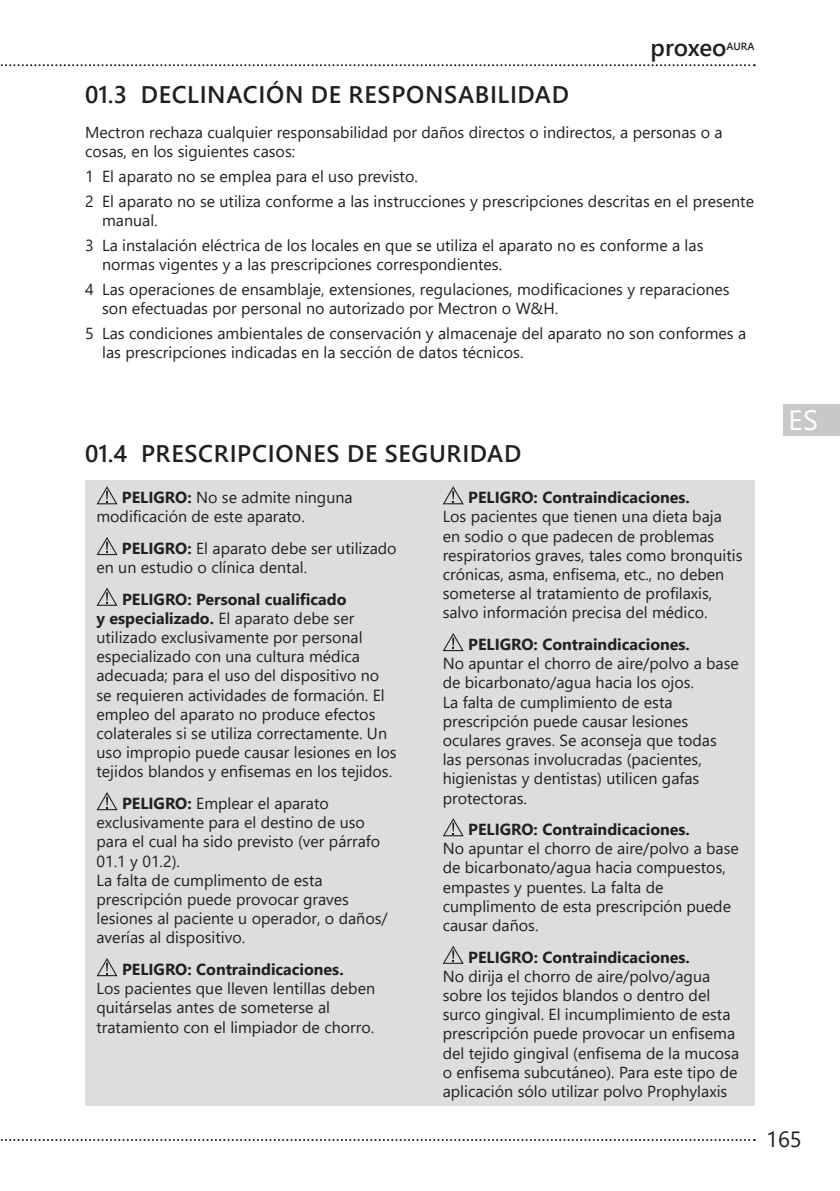
<style>
.page{position:relative;width:840px;height:1191px;background:#fff}
.page>*{position:absolute;margin:0;border:0;box-sizing:border-box;transform-origin:0 0}
.t1{font:28px "Segoe UI";color:#fff}
.PARAGRAFO{font:600 24px "Segoe UI";letter-spacing:.03em;color:#231f20}
.t2{font:22px "Segoe UI";color:#231f20}
.TESTO_con_spazio_pri{font:16px/19.2px "Segoe UI";color:#231f20}
.TESTO_rientri{font:16px/19.2px "Segoe UI";color:#231f20}
.TESTO{font:16px/19.2px "Segoe UI";color:#231f20}
.t3{font:600 10.4px "Segoe UI";color:#231f20}
.s1{font-weight:700}
</style>
<div class="page">
<div style="left:782px;top:404px;width:57px;height:31px;background:#c7c8ca"></div>
<svg style="left:0;top:1139px;width:754px;height:2px"></svg>
<svg style="left:0;top:64px;width:754px;height:2px"></svg>
<div style="left:85px;top:480px;width:669px;height:626px;background:#dcdddf"></div>
<svg style="left:96px;top:486px;width:21px;height:18px"></svg>
<svg style="left:96px;top:537px;width:21px;height:18px"></svg>
<svg style="left:96px;top:587px;width:21px;height:19px"></svg>
<svg style="left:96px;top:792px;width:21px;height:18px"></svg>
<svg style="left:96px;top:958px;width:21px;height:18px"></svg>
<svg style="left:443px;top:486px;width:20px;height:18px"></svg>
<svg style="left:443px;top:633px;width:20px;height:18px"></svg>
<svg style="left:443px;top:818px;width:20px;height:18px"></svg>
<svg style="left:442px;top:945px;width:21px;height:19px"></svg>
<h2 class="PARAGRAFO" style="left:650px;top:25px;width:77px">proxeo</h2>
<p class="t3" style="left:726px;top:37px;width:29px">AURA</p>
<p class="PARAGRAFO" style="left:85px;top:71px;width:485px">01.3 DECLINACIÓN DE RESPONSABILIDAD</p>
<p class="TESTO" style="left:85px;top:121px;width:638px">Mectron rechaza cualquier responsabilidad por daños directos o indirectos, a personas o a cosas, en los siguientes casos:</p>
<p class="TESTO_rientri" style="left:85px;top:165px;width:334px">1 El aparato no se emplea para el uso previsto.</p>
<p class="TESTO_rientri" style="left:102px;top:190px;width:653px;text-indent:-17px">2 El aparato no se utiliza conforme a las instrucciones y prescripciones descritas en el presente manual.</p>
<p class="TESTO_rientri" style="left:102px;top:234px;width:602px;text-indent:-17px">3 La instalación eléctrica de los locales en que se utiliza el aparato no es conforme a las normas vigentes y a las prescripciones correspondientes.</p>
<p class="TESTO_rientri" style="left:102px;top:278px;width:628px;text-indent:-17px">4 Las operaciones de ensamblaje, extensiones, regulaciones, modificaciones y reparaciones son efectuadas por personal no autorizado por Mectron o W&amp;H.</p>
<p class="TESTO_rientri" style="left:102px;top:322px;width:645px;text-indent:-17px">5 Las condiciones ambientales de conservación y almacenaje del aparato no son conformes a las prescripciones indicadas en la sección de datos técnicos.</p>
<p class="PARAGRAFO" style="left:85px;top:431px;width:437px">01.4 PRESCRIPCIONES DE SEGURIDAD</p>
<p class="TESTO_con_spazio_pri" style="left:96px;top:486px;width:257px;text-indent:25px"><span class="s1">PELIGRO:</span> No se admite ninguna modificación de este aparato.</p>
<p class="TESTO_con_spazio_pri" style="left:96px;top:537px;width:301px;text-indent:25px"><span class="s1">PELIGRO:</span> El aparato debe ser utilizado en un estudio o clínica dental.</p>
<p class="TESTO_con_spazio_pri" style="left:96px;top:588px;width:301px;text-indent:25px"><span class="s1">PELIGRO: Personal cualificado<br>y especializado.</span> El aparato debe ser utilizado exclusivamente por personal especializado con una cultura médica adecuada; para el uso del dispositivo no se requieren actividades de formación. El empleo del aparato no produce efectos colaterales si se utiliza correctamente. Un uso impropio puede causar lesiones en los tejidos blandos y enfisemas en los tejidos.</p>
<p class="TESTO_con_spazio_pri" style="left:96px;top:792px;width:292px;text-indent:25px"><span class="s1">PELIGRO:</span> Emplear el aparato exclusivamente para el destino de uso para el cual ha sido previsto (ver párrafo<br>01.1 y 01.2).<br>La falta de cumplimento de esta prescripción puede provocar graves lesiones al paciente u operador, o daños/ averías al dispositivo.</p>
<p class="TESTO_con_spazio_pri" style="left:96px;top:958px;width:280px;text-indent:25px"><span class="s1">PELIGRO: Contraindicaciones.<br></span>Los pacientes que lleven lentillas deben quitárselas antes de someterse al tratamiento con el limpiador de chorro.</p>
<p class="TESTO_con_spazio_pri" style="left:442px;top:486px;width:301px;text-indent:25px"><span class="s1">PELIGRO: Contraindicaciones.<br></span>Los pacientes que tienen una dieta baja en sodio o que padecen de problemas respiratorios graves, tales como bronquitis crónicas, asma, enfisema, etc., no deben someterse al tratamiento de profilaxis, salvo información precisa del médico.</p>
<p class="TESTO_con_spazio_pri" style="left:442px;top:633px;width:297px;text-indent:25px"><span class="s1">PELIGRO: Contraindicaciones.<br></span>No apuntar el chorro de aire/polvo a base de bicarbonato/agua hacia los ojos.<br>La falta de cumplimiento de esta prescripción puede causar lesiones oculares graves. Se aconseja que todas las personas involucradas (pacientes, higienistas y dentistas) utilicen gafas protectoras.</p>
<p class="TESTO_con_spazio_pri" style="left:442px;top:818px;width:297px;text-indent:25px"><span class="s1">PELIGRO: Contraindicaciones.<br></span>No apuntar el chorro de aire/polvo a base de bicarbonato/agua hacia compuestos, empastes y puentes. La falta de cumplimento de esta prescripción puede causar daños.</p>
<p class="TESTO_con_spazio_pri" style="left:442px;top:946px;width:298px;text-indent:25px"><span class="s1">PELIGRO: Contraindicaciones.<br></span>No dirija el chorro de aire/polvo/agua sobre los tejidos blandos o dentro del surco gingival. El incumplimiento de esta prescripción puede provocar un enfisema del tejido gingival (enfisema de la mucosa o enfisema subcutáneo). Para este tipo de aplicación sólo utilizar polvo Prophylaxis</p>
<h1 class="t1" style="left:787px;top:394px;width:31px">ES</h1>
<h3 class="t2" style="left:765px;top:1118px;width:37px">165</h3>
</div>
